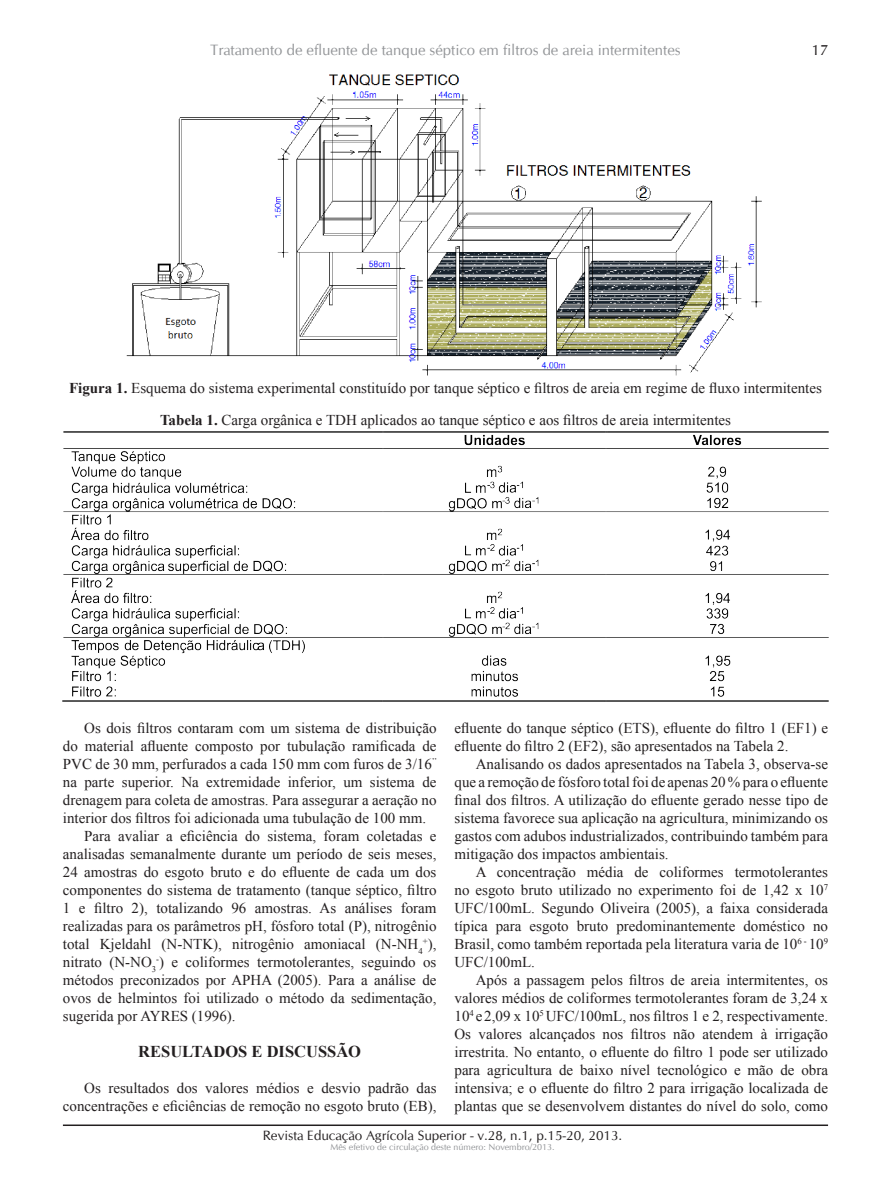
<style>
.page{position:relative;width:891px;height:1188px;background:#fff}
.page>*{position:absolute;margin:0;border:0;box-sizing:border-box;transform-origin:0 0}
.heading_3{font:700 16.5px "Times New Roman";color:#231f20}
.t1{font:15px/18px "Times New Roman";color:#231f20;text-align:justify}
.t2{font:15px "CG Omega";color:#939598}
.t3{font:15px "CG Omega";color:#231f20}
.t4{font:13.5px "CG Omega";color:#231f20}
.t5{font:9px "CG Omega";color:#939598}
.s1{font-weight:700}
</style>
<div class="page">
<hr style="left:63px;top:1125px;width:765px;height:1px;background:#231f20">
<img style="left:126px;top:74px;width:636px;height:302px">
<img style="left:63px;top:431px;width:765px;height:270px">
<p class="t2" style="left:210px;top:41px;width:472px">Tratamento de efluente de tanque séptico em filtros de areia intermitentes</p>
<p class="t3" style="left:811px;top:41px;width:18px">17</p>
<p class="t1" style="left:69px;top:379px;width:754px"><span class="s1">Figura 1.</span> Esquema do sistema experimental constituído por tanque séptico e filtros de areia em regime de fluxo intermitentes</p>
<p class="t1" style="left:160px;top:411px;width:573px"><span class="s1">Tabela 1.</span> Carga orgânica e TDH aplicados ao tanque séptico e aos filtros de areia intermitentes</p>
<p class="t1" style="left:63px;top:719px;width:376px;text-indent:21px">Os dois filtros contaram com um sistema de distribuição do material afluente composto por tubulação ramificada de PVC de 30 mm, perfurados a cada 150 mm com furos de 3/16<sup>’’ </sup>na parte superior. Na extremidade inferior, um sistema de drenagem para coleta de amostras. Para assegurar a aeração no interior dos filtros foi adicionada uma tubulação de 100 mm.</p>
<p class="t1" style="left:63px;top:827px;width:375px;text-indent:21px">Para avaliar a eficiência do sistema, foram coletadas e analisadas semanalmente durante um período de seis meses, 24 amostras do esgoto bruto e do efluente de cada um dos componentes do sistema de tratamento (tanque séptico, filtro 1 e filtro 2), totalizando 96 amostras. As análises foram realizadas para os parâmetros pH, fósforo total (P), nitrogênio total Kjeldahl (N-NTK), nitrogênio amoniacal (N-NH<sub>4</sub><sup>+</sup>), nitrato (N-NO<sub>3</sub><sup>-</sup>) e coliformes termotolerantes, seguindo os métodos preconizados por APHA (2005). Para a análise de ovos de helmintos foi utilizado o método da sedimentação, sugerida por AYRES (1996).</p>
<p class="heading_3" style="left:138px;top:1040px;width:224px">RESULTADOS E DISCUSSÃO</p>
<p class="t1" style="left:63px;top:1079px;width:375px;text-align:right">Os resultados dos valores médios e desvio padrão das concentrações e eficiências de remoção no esgoto bruto (EB),</p>
<p class="t1" style="left:454px;top:719px;width:375px">efluente do tanque séptico (ETS), efluente do filtro 1 (EF1) e efluente do filtro 2 (EF2), são apresentados na Tabela 2.</p>
<p class="t1" style="left:454px;top:755px;width:375px;text-indent:21px">Analisando os dados apresentados na Tabela 3, observa-se que a remoção de fósforo total foi de apenas 20 % para o efluente final dos filtros. A utilização do efluente gerado nesse tipo de sistema favorece sua aplicação na agricultura, minimizando os gastos com adubos industrializados, contribuindo também para mitigação dos impactos ambientais.</p>
<p class="t1" style="left:454px;top:863px;width:375px;text-indent:21px">A concentração média de coliformes termotolerantes no esgoto bruto utilizado no experimento foi de 1,42 x 10<sup>7<br></sup>UFC/100mL. Segundo Oliveira (2005), a faixa considerada típica para esgoto bruto predominantemente doméstico no Brasil, como também reportada pela literatura varia de 10<sup>6</sup> <sup>-</sup> 10<sup>9<br></sup>UFC/100mL.</p>
<p class="t1" style="left:454px;top:971px;width:375px;text-indent:21px">Após a passagem pelos filtros de areia intermitentes, os valores médios de coliformes termotolerantes foram de 3,24 x 10<sup>4</sup> e 2,09 x 10<sup>5</sup> UFC/100mL, nos filtros 1 e 2, respectivamente.<br>Os valores alcançados nos filtros não atendem à irrigação irrestrita. No entanto, o efluente do filtro 1 pode ser utilizado para agricultura de baixo nível tecnológico e mão de obra intensiva; e o efluente do filtro 2 para irrigação localizada de plantas que se desenvolvem distantes do nível do solo, como</p>
<p class="t4" style="left:263px;top:1127px;width:361px">Revista Educação Agrícola Superior - v.28, n.1, p.15-20, 2013.</p>
<p class="t5" style="left:331px;top:1142px;width:226px">Mês efetivo de circulação deste número: Novembro/2013.</p>
</div>
